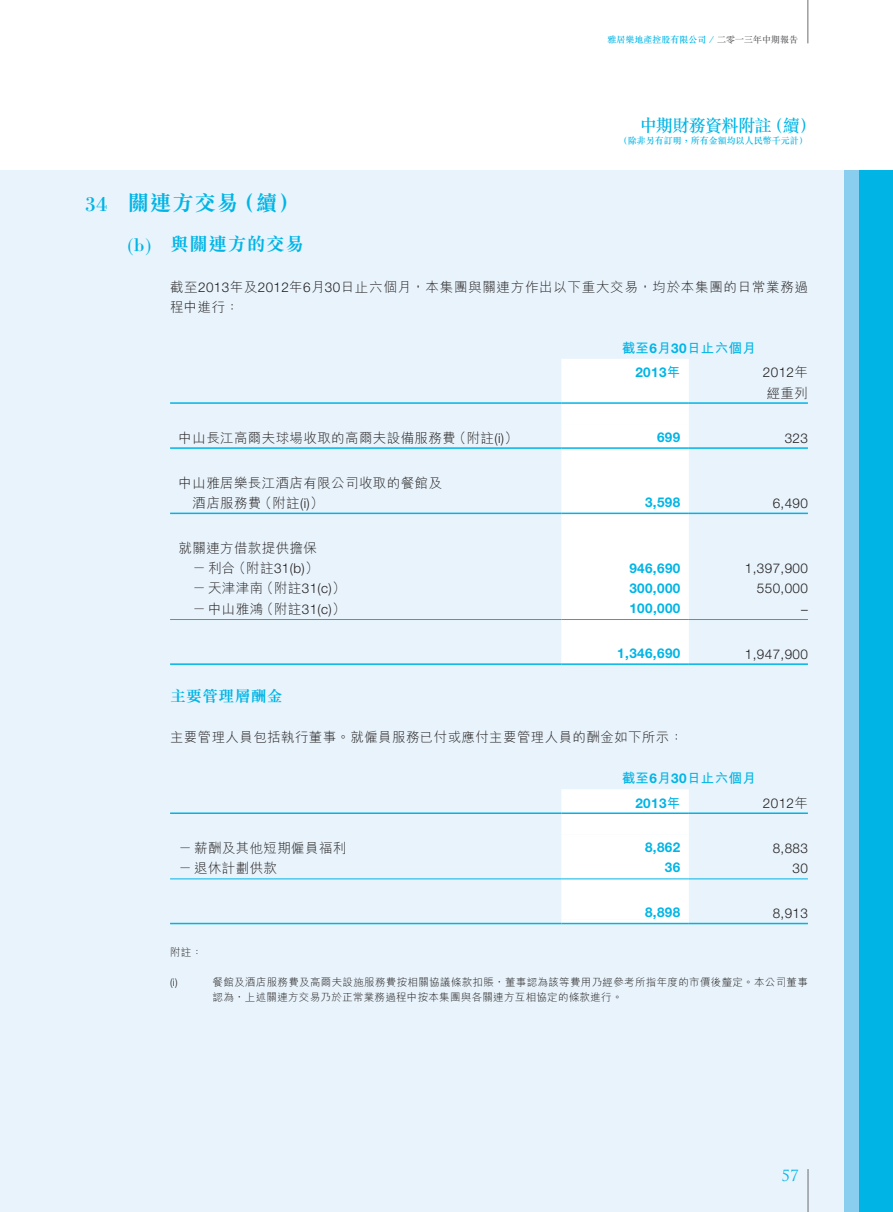
<style>
.page{position:relative;width:893px;height:1212px;background:#fff}
.page>*{position:absolute;margin:0;border:0;box-sizing:border-box;transform-origin:0 0}
.t1{font:700 21.75px "M Sung HK";letter-spacing:.025em;color:#00b5e6}
.t2{font:700 18.75px "M Sung HK";letter-spacing:.025em;color:#00b5e6}
.t3{font:500 17.25px "M Sung HK";letter-spacing:-.05em;color:#00b5e6}
.t4{font:700 15.75px "M Sung HK";letter-spacing:.025em;color:#00b5e6}
.t5{font:15px "Trajan Pro";color:#00b5e6}
.t6{font:300 13.5px/20.2px "M Hei HK";letter-spacing:.03em;color:#231f20}
.t7{font:700 13.5px "Helvetica Neue LT Std";letter-spacing:.03em;color:#00b5e6}
.t8{font:300 13.5px "Helvetica Neue LT Std";letter-spacing:.03em;color:#231f20}
.t9{font:300 13.5px/20.2px "M Hei HK";letter-spacing:.05em;color:#231f20}
.t10{font:700 13.5px "M Hei HK";letter-spacing:.03em;color:#00b5e6}
.t11{font:300 10.5px/15px "M Hei HK";letter-spacing:.03em;color:#231f20}
.t12{font:300 10.5px "Helvetica Neue LT Std";color:#231f20}
.t13{font:500 9px "M Sung HK";color:#00b5e6}
.s1{font-family:"Trajan Pro";font-weight:400}
.s2{color:#636366}
.s3{font-family:"Bodoni Std";font-weight:400}
.s4{font-family:"Helvetica Neue LT Std"}
.s5{font-family:"M Hei HK"}
</style>
<div class="page">
<div style="left:844px;top:170px;width:15px;height:1042px;background:#89ceef"></div>
<div style="left:859px;top:170px;width:34px;height:1042px;background:#00b5e6"></div>
<div style="left:0;top:170px;width:844px;height:1042px;background:#e8f3fb"></div>
<hr style="left:808px;top:0;width:1px;height:43px;background:#6c6d70">
<div style="left:561px;top:359px;width:128px;height:304px;background:#fff"></div>
<hr style="left:170px;top:402px;width:391px;height:2px;background:#00b5e6">
<hr style="left:561px;top:402px;width:128px;height:2px;background:#00b5e6">
<hr style="left:689px;top:402px;width:119px;height:2px;background:#00b5e6">
<hr style="left:170px;top:447px;width:391px;height:2px;background:#00b5e6">
<hr style="left:561px;top:447px;width:128px;height:2px;background:#00b5e6">
<hr style="left:689px;top:447px;width:119px;height:2px;background:#00b5e6">
<hr style="left:170px;top:513px;width:391px;height:1px;background:#00b5e6">
<hr style="left:561px;top:513px;width:128px;height:1px;background:#00b5e6">
<hr style="left:689px;top:513px;width:119px;height:1px;background:#00b5e6">
<hr style="left:170px;top:619px;width:391px;height:1px;background:#00b5e6">
<hr style="left:561px;top:619px;width:128px;height:1px;background:#00b5e6">
<hr style="left:689px;top:619px;width:119px;height:1px;background:#00b5e6">
<hr style="left:170px;top:663px;width:391px;height:2px;background:#00b5e6">
<hr style="left:561px;top:663px;width:128px;height:2px;background:#00b5e6">
<hr style="left:689px;top:663px;width:119px;height:2px;background:#00b5e6">
<div style="left:561px;top:789px;width:128px;height:134px;background:#fff"></div>
<hr style="left:170px;top:812px;width:391px;height:2px;background:#00b5e6">
<hr style="left:561px;top:812px;width:128px;height:2px;background:#00b5e6">
<hr style="left:689px;top:812px;width:119px;height:2px;background:#00b5e6">
<hr style="left:170px;top:878px;width:391px;height:1px;background:#00b5e6">
<hr style="left:561px;top:878px;width:128px;height:1px;background:#00b5e6">
<hr style="left:689px;top:878px;width:119px;height:1px;background:#00b5e6">
<hr style="left:170px;top:923px;width:391px;height:1px;background:#00b5e6">
<hr style="left:561px;top:923px;width:128px;height:1px;background:#00b5e6">
<hr style="left:689px;top:923px;width:119px;height:1px;background:#00b5e6">
<hr style="left:808px;top:1169px;width:1px;height:43px;background:#6c6d70">
<p class="t13" style="left:607px;top:34px;width:192px">雅居樂地產控股有限公司 <span class="s1">/</span> <span class="s2">二零一三年中期報告</span></p>
<p class="t3" style="left:640px;top:113px;width:178px">中期財務資料附註（續）</p>
<p class="t13" style="left:619px;top:135px;width:190px">（除非另有訂明，所有金額均以人民幣千元計）</p>
<h1 class="t1" style="left:85px;top:188px;width:216px"><span class="s3">34</span> 關連方交易（續）</h1>
<h2 class="t2" style="left:128px;top:231px;width:178px"><span class="s3">(b)</span> 與關連方的交易</h2>
<p class="t9" style="left:170px;top:276px;width:639px">截至<span class="s4">2013</span>年及<span class="s4">2012</span>年<span class="s4">6</span>月<span class="s4">30</span>日止六個月，本集團與關連方作出以下重大交易，均於本集團的日常業務過程中進行：</p>
<p class="t10" style="left:622px;top:338px;width:136px">截至<span class="s4">6</span>月<span class="s4">30</span>日止六個月</p>
<p class="t7" style="left:635px;top:364px;width:47px">2013<span class="s5">年</span></p>
<p class="t8" style="left:763px;top:364px;width:47px">2012<span class="s5">年</span></p>
<p class="t6" style="left:767px;top:382px;width:43px">經重列</p>
<p class="t6" style="left:179px;top:427px;width:341px">中山長江高爾夫球場收取的高爾夫設備服務費（附註<span class="s4">(i)</span>）</p>
<p class="t7" style="left:657px;top:429px;width:25px">699</p>
<p class="t8" style="left:785px;top:429px;width:25px">323</p>
<p class="t6" style="left:192px;top:472px;width:251px;text-indent:-14px">中山雅居樂長江酒店有限公司收取的餐館及酒店服務費（附註<span class="s4">(i)</span>）</p>
<p class="t7" style="left:645px;top:494px;width:37px">3,598</p>
<p class="t8" style="left:773px;top:495px;width:37px">6,490</p>
<p class="t6" style="left:179px;top:537px;width:142px;text-align:right">就關連方借款提供擔保－利合（附註<span class="s4">31(b)</span>）</p>
<p class="t7" style="left:629px;top:559px;width:53px">946,690</p>
<p class="t8" style="left:745px;top:560px;width:65px">1,397,900</p>
<p class="t6" style="left:192px;top:578px;width:155px">－天津津南（附註<span class="s4">31(c)</span>）</p>
<p class="t7" style="left:629px;top:580px;width:53px">300,000</p>
<p class="t8" style="left:757px;top:580px;width:53px">550,000</p>
<p class="t6" style="left:192px;top:598px;width:155px">－中山雅鴻（附註<span class="s4">31(c)</span>）</p>
<p class="t7" style="left:629px;top:600px;width:53px">100,000</p>
<p class="t8" style="left:801px;top:601px;width:8px">–</p>
<p class="t7" style="left:617px;top:645px;width:65px">1,346,690</p>
<p class="t8" style="left:745px;top:646px;width:65px">1,947,900</p>
<p class="t4" style="left:170px;top:685px;width:114px">主要管理層酬金</p>
<p class="t6" style="left:170px;top:727px;width:515px">主要管理人員包括執行董事。就僱員服務已付或應付主要管理人員的酬金如下所示：</p>
<p class="t10" style="left:622px;top:768px;width:136px">截至<span class="s4">6</span>月<span class="s4">30</span>日止六個月</p>
<p class="t7" style="left:635px;top:794px;width:47px">2013<span class="s5">年</span></p>
<p class="t8" style="left:763px;top:795px;width:47px">2012<span class="s5">年</span></p>
<p class="t6" style="left:179px;top:837px;width:169px">－薪酬及其他短期僱員福利</p>
<p class="t7" style="left:645px;top:839px;width:37px">8,862</p>
<p class="t8" style="left:773px;top:840px;width:37px">8,883</p>
<p class="t6" style="left:179px;top:857px;width:100px">－退休計劃供款</p>
<p class="t7" style="left:665px;top:859px;width:17px">36</p>
<p class="t8" style="left:792px;top:860px;width:17px">30</p>
<p class="t7" style="left:645px;top:904px;width:37px">8,898</p>
<p class="t8" style="left:773px;top:905px;width:37px">8,913</p>
<p class="t11" style="left:170px;top:944px;width:34px">附註：</p>
<p class="t12" style="left:170px;top:976px;width:9px">(i)</p>
<p class="t11" style="left:213px;top:974px;width:597px">餐館及酒店服務費及高爾夫設施服務費按相關協議條款扣賬，董事認為該等費用乃經參考所指年度的市價後釐定。本公司董事認為，上述關連方交易乃於正常業務過程中按本集團與各關連方互相協定的條款進行。</p>
<p class="t5" style="left:782px;top:1166px;width:18px">57</p>
</div>
